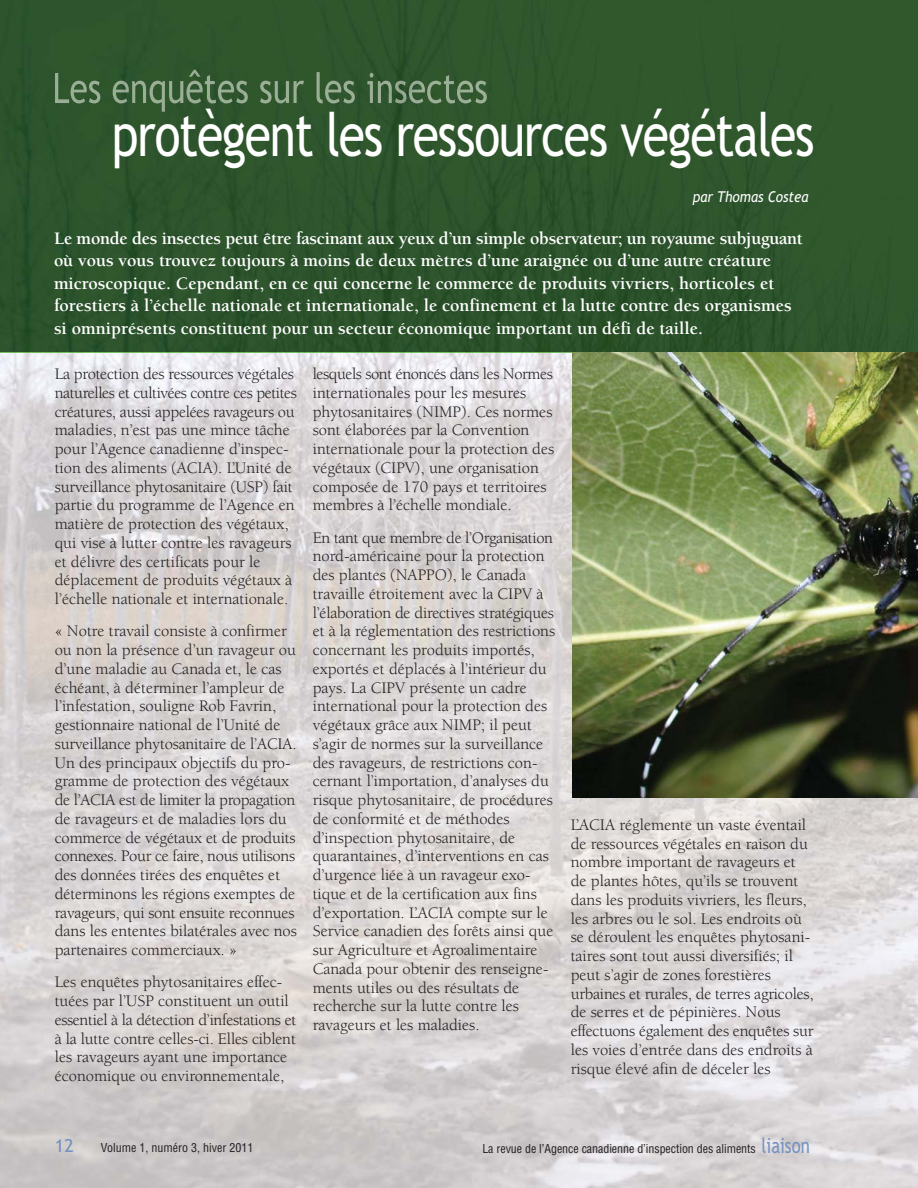
<style>
.page{position:relative;width:918px;height:1188px;background:#fff}
.page>*{position:absolute;margin:0;border:0;box-sizing:border-box;transform-origin:0 0}
.t1{font:60px "Trebuchet MS";letter-spacing:-.025em;color:#fff;scale:.8 1}
.t2{font:700 18px/22.5px "Berkeley";color:#fff}
.t3{font:18px "Trebuchet MS";color:#7592c1}
.t4{font:16.5px/18.8px "Berkeley";color:#231f20}
.t5{font:italic 15px "Trebuchet MS";color:#fff;scale:.9 1}
.t6{font:condensed 12px "Helvetica";letter-spacing:-.005em;color:#231f20}
.s1{font-family:"Trebuchet MS";font-stretch:normal;font-size:21px;color:#7592c1}
</style>
<div class="page">
<img style="left:0;top:353px;width:918px;height:835px">
<img style="left:0;top:352px;width:572px;height:1px">
<img style="left:572px;top:352px;width:346px;height:446px">
<img style="left:0;top:0;width:918px;height:352px">
<img style="left:55px;top:70px;width:193px;height:42px">
<h1 class="t1" style="left:112px;top:112px;width:880px">protègent les ressources végétales</h1>
<p class="t5" style="left:693px;top:190px;width:130px">par Thomas Costea</p>
<p class="t2" style="left:54px;top:228px;width:750px">Le monde des insectes peut être fascinant aux yeux d’un simple observateur; un royaume subjuguant où vous vous trouvez toujours à moins de deux mètres d’une araignée ou d’une autre créature microscopique. Cependant, en ce qui concerne le commerce de produits vivriers, horticoles et forestiers à l’échelle nationale et internationale, le confinement et la lutte contre des organismes si omniprésents constituent pour un secteur économique important un défi de taille.</p>
<p class="t4" style="left:55px;top:366px;width:244px">La protection des ressources végétales naturelles et cultivées contre ces petites créatures, aussi appelées ravageurs ou maladies, n’est pas une mince tâche pour l’Agence canadienne d’inspec&shy;tion des aliments (ACIA). L’Unité de surveillance phytosanitaire (USP) fait partie du programme de l’Agence en matière de protection des végétaux, qui vise à lutter contre les ravageurs et délivre des certificats pour le déplacement de produits végétaux à l’échelle nationale et internationale.</p>
<p class="t4" style="left:55px;top:623px;width:244px">« Notre travail consiste à confirmer ou non la présence d’un ravageur ou d’une maladie au Canada et, le cas échéant, à déterminer l’ampleur de l’infestation, souligne Rob Favrin, gestionnaire national de l’Unité de surveillance phytosanitaire de l’ACIA.<br>Un des principaux objectifs du pro&shy;gramme de protection des végétaux de l’ACIA est de limiter la propagation de ravageurs et de maladies lors du commerce de végétaux et de produits connexes. Pour ce faire, nous utilisons des données tirées des enquêtes et déterminons les régions exemptes de ravageurs, qui sont ensuite reconnues dans les ententes bilatérales avec nos partenaires commerciaux. »</p>
<p class="t4" style="left:55px;top:974px;width:243px">Les enquêtes phytosanitaires effec&shy;tuées par l’USP constituent un outil essentiel à la détection d’infestations et à la lutte contre celles-ci. Elles ciblent les ravageurs ayant une importance économique ou environnementale,</p>
<p class="t4" style="left:313px;top:366px;width:243px">lesquels sont énoncés dans les Normes internationales pour les mesures phytosanitaires (NIMP). Ces normes sont élaborées par la Convention internationale pour la protection des végétaux (CIPV), une organisation composée de 170 pays et territoires membres à l’échelle mondiale.</p>
<p class="t4" style="left:313px;top:530px;width:244px">En tant que membre de l’Organisation nord-américaine pour la protection des plantes (NAPPO), le Canada travaille étroitement avec la CIPV à l’élaboration de directives stratégiques et à la réglementation des restrictions concernant les produits importés, exportés et déplacés à l’intérieur du pays. La CIPV présente un cadre international pour la protection des végétaux grâce aux NIMP; il peut s’agir de normes sur la surveillance des ravageurs, de restrictions con&shy;cernant l’importation, d’analyses du risque phytosanitaire, de procédures de conformité et de méthodes d’inspection phytosanitaire, de quarantaines, d’interventions en cas d’urgence liée à un ravageur exo&shy;tique et de la certification aux fins d’exportation. L’ACIA compte sur le Service canadien des forêts ainsi que sur Agriculture et Agroalimentaire Canada pour obtenir des renseigne&shy;ments utiles ou des résultats de recherche sur la lutte contre les ravageurs et les maladies.</p>
<p class="t4" style="left:571px;top:817px;width:244px">L’ACIA réglemente un vaste éventail de ressources végétales en raison du nombre important de ravageurs et de plantes hôtes, qu’ils se trouvent dans les produits vivriers, les fleurs, les arbres ou le sol. Les endroits où se déroulent les enquêtes phytosani&shy;taires sont tout aussi diversifiés; il peut s’agir de zones forestières urbaines et rurales, de terres agricoles, de serres et de pépinières. Nous effectuons également des enquêtes sur les voies d’entrée dans des endroits à risque élevé afin de déceler les</p>
<p class="t3" style="left:55px;top:1139px;width:20px">12</p>
<p class="t6" style="left:101px;top:1143px;width:154px">Volume 1, numéro 3, hiver 2011</p>
<p class="t6" style="left:482px;top:1144px;width:329px">La revue de l’Agence canadienne d’inspection des aliments <span class="s1">liaison</span></p>
</div>
